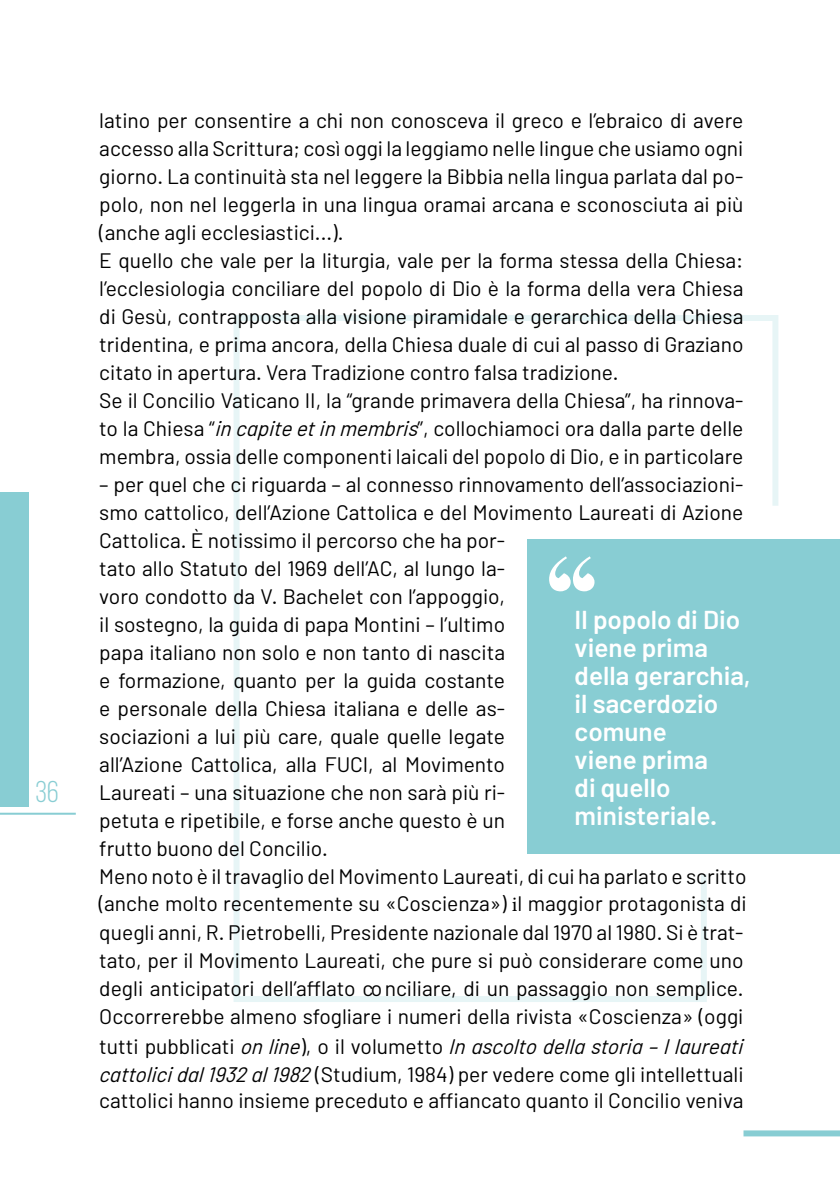
<style>
.page{position:relative;width:840px;height:1191px;background:#fff}
.page>*{position:absolute;margin:0;border:0;box-sizing:border-box;transform-origin:0 0}
.t1{font:30px "Bebas Neue";color:#88cdd3}
.t2{font:600 26px/28px "Barlow";color:#fff}
.t3{font:21px/28px "Barlow";color:#000}
.s1{font-style:italic}
.s2{font-family:"Minion Pro"}
</style>
<div class="page">
<div style="left:0;top:492px;width:29px;height:314px;background:#88cdd3"></div>
<hr style="left:0;top:812px;width:76px;height:2px;background:#88cdd3">
<div style="left:743px;top:1130px;width:96px;height:6px;background:#88cdd3"></div>
<div style="left:527px;top:539px;width:312px;height:314px;background:#88cdd3"></div>
<svg style="left:233px;top:315px;width:548px;height:687px"></svg>
<h1 class="t1" style="left:35px;top:775px;width:25px">36</h1>
<p class="t3" style="left:99px;top:106px;width:645px">latino per consentire a chi non conosceva il greco e l’ebraico di avere accesso alla Scrittura; così oggi la leggiamo nelle lingue che usiamo ogni giorno. La continuità sta nel leggere la Bibbia nella lingua parlata dal po&shy;polo, non nel leggerla in una lingua oramai arcana e sconosciuta ai più (anche agli ecclesiastici...).<br>E quello che vale per la liturgia, vale per la forma stessa della Chiesa: l’ecclesiologia conciliare del popolo di Dio è la forma della vera Chiesa di Gesù, contrapposta alla visione piramidale e gerarchica della Chiesa tridentina, e prima ancora, della Chiesa duale di cui al passo di Graziano citato in apertura. Vera Tradizione contro falsa tradizione.<br>Se il Concilio Vaticano II, la “grande primavera della Chiesa”, ha rinnova&shy;to la Chiesa “<span class="s1">in capite et in membris</span>”, collochiamoci ora dalla parte delle membra, ossia delle componenti laicali del popolo di Dio, e in particolare</p>
<p class="t3" style="left:99px;top:470px;width:649px">– per quel che ci riguarda – al connesso rinnovamento dell’associazioni&shy;smo cattolico, dell’Azione Cattolica e del Movimento Laureati di Azione Cattolica. È notissimo il percorso che ha por-<br>tato allo Statuto del 1969 dell’AC, al lungo la-<br>voro condotto da V. Bachelet con l’appoggio,<br>il sostegno, la guida di papa Montini – l’ultimo<br>papa italiano non solo e non tanto di nascita<br>e formazione, quanto per la guida costante<br>e personale della Chiesa italiana e delle as-<br>sociazioni a lui più care, quale quelle legate<br>all’Azione Cattolica, alla FUCI, al Movimento<br>Laureati – una situazione che non sarà più ri-<br>petuta e ripetibile, e forse anche questo è un<br>frutto buono del Concilio.<br>Meno noto è il travaglio del Movimento Laureati, di cui ha parlato e scritto (anche molto recentemente su «Coscienza») <span class="s2">i</span>l maggior protagonista di</p>
<p class="t3" style="left:99px;top:918px;width:649px">quegli anni, R. Pietrobelli, Presidente nazionale dal 1970 al 1980. Si è trat&shy;tato, per il Movimento Laureati, che pure si può considerare come uno degli anticipatori dell’afflato co nciliare, di un passaggio non semplice.<br>Occorrerebbe almeno sfogliare i numeri della rivista «Coscienza» (oggi t u t t i p u b b l i c a t i <span class="s1">on line</span>), o i l v o l u m e t t o <span class="s1">In ascolto della storia – I laureati cattolicidal1932 al1982</span> (Studium, 1984) per vedere come gli intellettuali cattolici hanno insieme preceduto e affiancato quanto il Concilio veniva</p>
<p class="t2" style="left:574px;top:605px;width:177px">Il popolo di Dio viene prima della gerarchia, il sacerdozio comune<br>viene prima<br>di quello ministeriale.</p>
</div>
